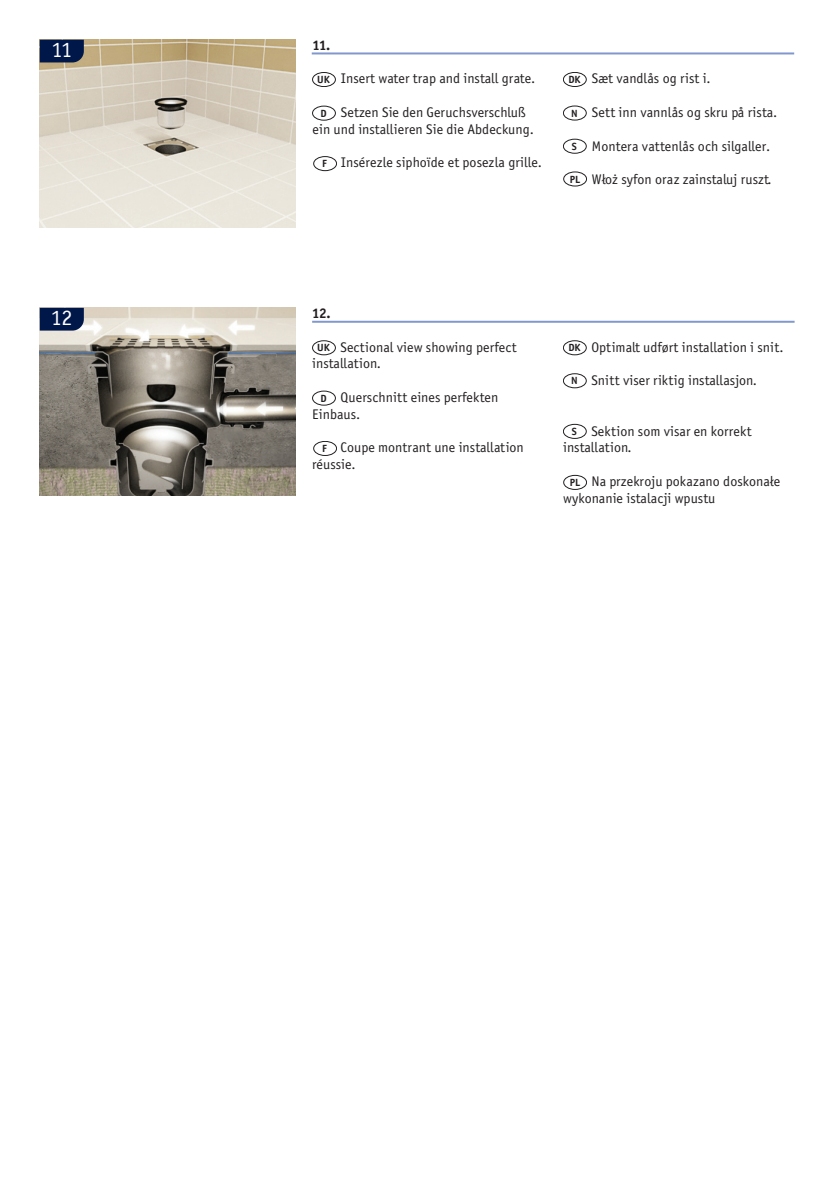
<style>
.page{position:relative;width:840px;height:1191px;background:#fff}
.page>*{position:absolute;margin:0;border:0;box-sizing:border-box;transform-origin:0 0}
.t1{font:22px "ITC Officina Sans";color:#fff}
.t2{font:14px/16.8px "Officina Sans Book ITC";color:#231f20}
.t3{font:700 14px "ITC Officina Sans";color:#231f20}
.t4{font:700 10.4px "Officina Sans";color:#231f20}
</style>
<div class="page">
<hr style="left:311px;top:52px;width:482px;height:2px;background:#8197cd">
<img style="left:40px;top:40px;width:255px;height:187px">
<svg style="left:40px;top:40px;width:44px;height:22px"></svg>
<div style="left:312px;top:72px;width:23px;height:15px;border:1px solid #231f20;border-radius:50%"></div>
<div style="left:312px;top:106px;width:23px;height:15px;border:1px solid #231f20;border-radius:50%"></div>
<div style="left:313px;top:156px;width:24px;height:15px;border:1px solid #231f20;border-radius:50%"></div>
<div style="left:562px;top:72px;width:24px;height:15px;border:1px solid #231f20;border-radius:50%"></div>
<div style="left:562px;top:106px;width:24px;height:14px;border:1px solid #231f20;border-radius:50%"></div>
<div style="left:562px;top:139px;width:24px;height:15px;border:1px solid #231f20;border-radius:50%"></div>
<img style="left:40px;top:308px;width:255px;height:187px">
<svg style="left:40px;top:308px;width:44px;height:22px"></svg>
<hr style="left:312px;top:321px;width:482px;height:2px;background:#8197cd">
<div style="left:312px;top:340px;width:23px;height:15px;border:1px solid #231f20;border-radius:50%"></div>
<div style="left:312px;top:391px;width:23px;height:14px;border:1px solid #231f20;border-radius:50%"></div>
<div style="left:313px;top:441px;width:24px;height:15px;border:1px solid #231f20;border-radius:50%"></div>
<div style="left:562px;top:340px;width:24px;height:15px;border:1px solid #231f20;border-radius:50%"></div>
<div style="left:562px;top:373px;width:24px;height:15px;border:1px solid #231f20;border-radius:50%"></div>
<div style="left:562px;top:424px;width:24px;height:15px;border:1px solid #231f20;border-radius:50%"></div>
<div style="left:563px;top:171px;width:23px;height:15px;border:1px solid #231f20;border-radius:50%"></div>
<div style="left:563px;top:475px;width:23px;height:15px;border:1px solid #231f20;border-radius:50%"></div>
<p class="t1" style="left:51px;top:37px;width:22px">11</p>
<p class="t1" style="left:51px;top:305px;width:23px">12</p>
<p class="t3" style="left:312px;top:36px;width:19px">11.</p>
<p class="t2" style="left:341px;top:70px;width:196px">Insert water trap and install grate.</p>
<p class="t2" style="left:312px;top:104px;width:223px;text-indent:28px">Setzen Sie den Geruchsverschluß ein und installieren Sie die Abdeckung.</p>
<p class="t2" style="left:341px;top:154px;width:202px">Insérez le siphoïde et posez la grille.</p>
<p class="t4" style="left:317px;top:73px;width:14px">UK</p>
<p class="t4" style="left:320px;top:107px;width:8px">D</p>
<p class="t4" style="left:322px;top:157px;width:6px">F</p>
<p class="t4" style="left:568px;top:73px;width:14px">DK</p>
<p class="t4" style="left:571px;top:107px;width:8px">N</p>
<p class="t4" style="left:571px;top:140px;width:7px">S</p>
<p class="t4" style="left:569px;top:172px;width:12px">PL</p>
<p class="t2" style="left:591px;top:70px;width:120px">Sæt vandlås og rist i.</p>
<p class="t2" style="left:591px;top:104px;width:187px">Sett inn vannlås og skru på rista.</p>
<p class="t2" style="left:591px;top:138px;width:180px">Montera vattenlås och silgaller.</p>
<p class="t2" style="left:591px;top:171px;width:181px">Włoż syfon oraz zainstaluj ruszt.</p>
<p class="t3" style="left:312px;top:304px;width:20px">12.</p>
<p class="t2" style="left:312px;top:338px;width:206px;text-indent:28px">Sectional view showing perfect installation.</p>
<p class="t2" style="left:312px;top:389px;width:188px;text-indent:28px">Querschnitt eines perfekten<br>Einbaus.</p>
<p class="t2" style="left:312px;top:439px;width:213px;text-indent:28px">Coupe montrant une installation réussie.</p>
<p class="t4" style="left:317px;top:341px;width:14px">UK</p>
<p class="t4" style="left:320px;top:392px;width:8px">D</p>
<p class="t4" style="left:322px;top:442px;width:6px">F</p>
<p class="t2" style="left:591px;top:338px;width:193px">Optimalt udført installation i snit.</p>
<p class="t2" style="left:591px;top:372px;width:167px">Snitt viser riktig installasjon.</p>
<p class="t2" style="left:562px;top:422px;width:190px;text-indent:28px">Sektion som visar en korrekt installation.</p>
<p class="t2" style="left:562px;top:473px;width:219px;text-indent:28px">Na przekroju pokazano doskonałe wykonanie istalacji wpustu</p>
<p class="t4" style="left:568px;top:341px;width:14px">DK</p>
<p class="t4" style="left:571px;top:374px;width:8px">N</p>
<p class="t4" style="left:571px;top:425px;width:7px">S</p>
<p class="t4" style="left:569px;top:476px;width:12px">PL</p>
</div>
